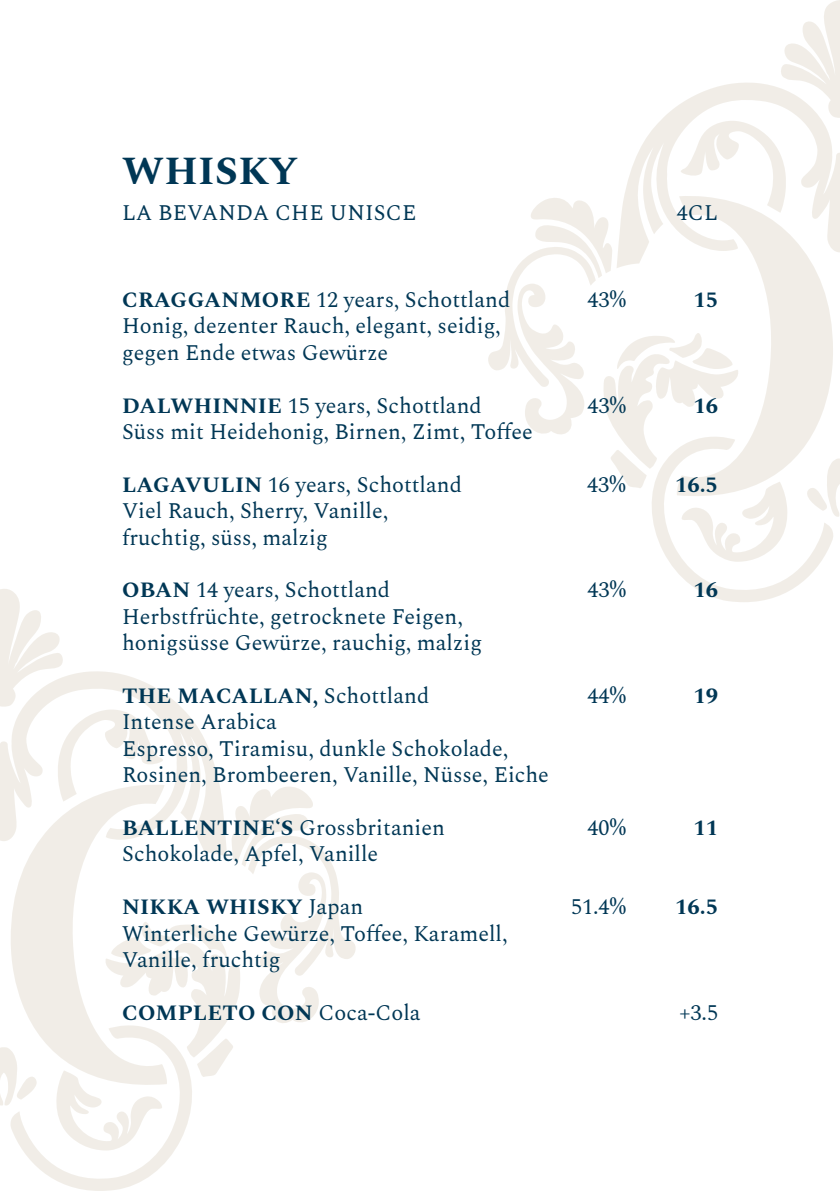
<style>
.page{position:relative;width:840px;height:1191px;background:#fff}
.page>*{position:absolute;margin:0;border:0;box-sizing:border-box;transform-origin:0 0}
.t1{font:700 40px "Spectral";letter-spacing:.01em;color:#003755}
.t2{font:22px "Spectral";color:#003755}
.t3{font:700 22px "Spectral";letter-spacing:.01em;color:#003755}
.s1{font-weight:700}
.s2{font-weight:400}
</style>
<div class="page">
<svg style="left:0;top:589px;width:355px;height:602px"></svg>
<svg style="left:488px;top:0;width:351px;height:602px"></svg>
<p class="t1" style="left:122px;top:142px;width:177px">WHISKY</p>
<p class="t2" style="left:122px;top:197px;width:295px">LA BEVANDA CHE UNISCE</p>
<p class="t2" style="left:676px;top:197px;width:43px">4CL</p>
<p class="t2" style="left:122px;top:284px;width:389px"><span class="s1">CRAGGANMORE</span> 12 years, Schottland</p>
<p class="t2" style="left:587px;top:284px;width:40px">43%</p>
<p class="t3" style="left:693px;top:284px;width:26px">15</p>
<p class="t2" style="left:122px;top:310px;width:380px">Honig, dezenter Rauch, elegant, seidig,</p>
<p class="t2" style="left:122px;top:336px;width:267px">gegen Ende etwas Gewürze</p>
<p class="t2" style="left:122px;top:389px;width:361px"><span class="s1">DALWHINNIE</span> 15 years, Schottland</p>
<p class="t2" style="left:587px;top:389px;width:40px">43%</p>
<p class="t3" style="left:693px;top:389px;width:26px">16</p>
<p class="t2" style="left:122px;top:416px;width:412px">Süss mit Heidehonig, Birnen, Zimt, Toffee</p>
<p class="t2" style="left:122px;top:468px;width:341px"><span class="s1">LAGAVULIN</span> 16 years, Schottland</p>
<p class="t2" style="left:587px;top:468px;width:40px">43%</p>
<p class="t3" style="left:674px;top:468px;width:44px">16.5</p>
<p class="t2" style="left:122px;top:495px;width:267px">Viel Rauch, Sherry, Vanille,</p>
<p class="t2" style="left:122px;top:521px;width:207px">fruchtig, süss, malzig</p>
<p class="t2" style="left:122px;top:574px;width:269px"><span class="s1">OBAN</span> 14 years, Schottland</p>
<p class="t2" style="left:587px;top:574px;width:40px">43%</p>
<p class="t3" style="left:693px;top:574px;width:26px">16</p>
<p class="t2" style="left:122px;top:600px;width:342px">Herbstfrüchte, getrocknete Feigen,</p>
<p class="t2" style="left:122px;top:627px;width:362px">honigsüsse Gewürze, rauchig, malzig</p>
<p class="t3" style="left:122px;top:680px;width:308px">THE MACALLAN, <span class="s2">Schottland</span></p>
<p class="t2" style="left:587px;top:680px;width:40px">44%</p>
<p class="t3" style="left:693px;top:680px;width:26px">19</p>
<p class="t2" style="left:122px;top:706px;width:156px">Intense Arabica</p>
<p class="t2" style="left:122px;top:732px;width:387px">Espresso, Tiramisu, dunkle Schokolade,</p>
<p class="t2" style="left:122px;top:759px;width:428px">Rosinen, Brombeeren, Vanille, Nüsse, Eiche</p>
<p class="t2" style="left:122px;top:812px;width:324px"><span class="s1">BALLENTINE‘S</span> Grossbritanien</p>
<p class="t2" style="left:587px;top:812px;width:40px">40%</p>
<p class="t3" style="left:693px;top:812px;width:26px">11</p>
<p class="t2" style="left:122px;top:838px;width:257px">Schokolade, Apfel, Vanille</p>
<p class="t3" style="left:122px;top:891px;width:243px">NIKKA WHISKY <span class="s2">Japan</span></p>
<p class="t2" style="left:570px;top:891px;width:56px">51.4%</p>
<p class="t3" style="left:674px;top:891px;width:44px">16.5</p>
<p class="t2" style="left:122px;top:917px;width:387px">Winterliche Gewürze, Toffee, Karamell,</p>
<p class="t2" style="left:122px;top:944px;width:160px">Vanille, fruchtig</p>
<p class="t3" style="left:122px;top:996px;width:300px">COMPLETO CON <span class="s2">Coca-Cola</span></p>
<p class="t2" style="left:679px;top:996px;width:40px">+3.5</p>
</div>
